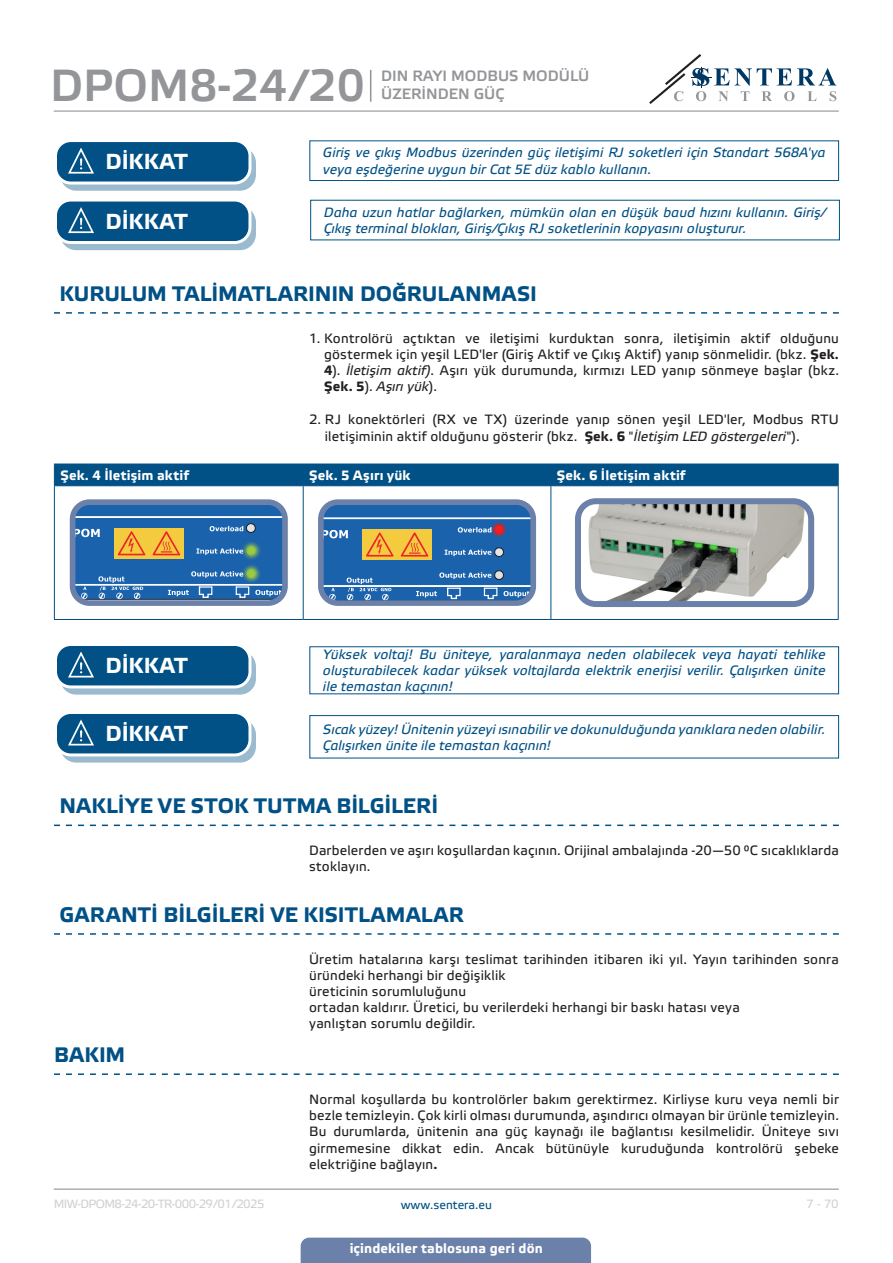
<style>
.page{position:relative;width:893px;height:1263px;background:#fff}
.page>*{position:absolute;margin:0;border:0;box-sizing:border-box;transform-origin:0 0}
.t1{font:45px "Etelka Medium Pro";color:#939598}
.t2{font:700 21.75px "Etelka Text Pro";letter-spacing:-.005em;color:#fff}
.t3{font:700 21px "Etelka Text Pro";letter-spacing:.01em;color:#015186}
.t4{font:15px/18px "Etelka Medium Pro";color:#939598}
.body{font:13.5px/16.2px "Etelka Text Pro";letter-spacing:.015em;color:#231f20}
.attention{font:italic 13.5px/16.2px "Etelka Text Pro";letter-spacing:.01em;color:#015186;text-align:justify}
.bullet{font:13.5px/16.2px "Etelka Text Pro";letter-spacing:.015em;color:#231f20;text-align:justify}
.table_text{font:700 13.5px "Etelka Text Pro";letter-spacing:.01em;color:#fff}
.t5{font:12px "Etelka Text Pro";letter-spacing:-.05em;color:#d1d2d4}
.t6{font:12px "Etelka Text Pro";color:#015186}
.s1{font-weight:700}
.s2{font-style:italic}
</style>
<div class="page">
<hr style="left:54px;top:111px;width:785px;height:1px;background:#939598">
<hr style="left:54px;top:1188px;width:785px;height:2px;background:#939598">
<svg style="left:649px;top:54px;width:187px;height:50px"></svg>
<div style="left:301px;top:1237px;width:290px;height:26px;background:#6c81aa"></div>
<hr style="left:370px;top:70px;width:1px;height:32px;background:#939598">
<svg style="left:54px;top:312px;width:785px;height:2px"></svg>
<div style="left:309px;top:140px;width:530px;height:41px;border:1px solid #015186"></div>
<div style="left:61px;top:148px;width:194px;height:42px;background:#9abacf;border-radius:15px"></div>
<div style="left:60px;top:147px;width:196px;height:44px;border:1px solid #015186;border-radius:15px"></div>
<div style="left:56px;top:141px;width:194px;height:42px;background:#015186;border-radius:15px"></div>
<div style="left:54px;top:139px;width:197px;height:46px;border:3px solid #fff;border-radius:15px"></div>
<svg style="left:67px;top:147px;width:38px;height:37px"></svg>
<div style="left:61px;top:207px;width:194px;height:43px;background:#9abacf;border-radius:15px"></div>
<div style="left:60px;top:206px;width:196px;height:44px;border:1px solid #015186;border-radius:15px"></div>
<div style="left:56px;top:200px;width:194px;height:42px;background:#015186;border-radius:15px"></div>
<div style="left:54px;top:199px;width:197px;height:45px;border:3px solid #fff;border-radius:15px"></div>
<svg style="left:67px;top:207px;width:38px;height:36px"></svg>
<div style="left:54px;top:464px;width:785px;height:22px;background:#015186"></div>
<hr style="left:54px;top:486px;width:1px;height:133px;background:#015186">
<hr style="left:303px;top:486px;width:1px;height:133px;background:#015186">
<hr style="left:550px;top:486px;width:1px;height:133px;background:#015186">
<hr style="left:838px;top:486px;width:1px;height:133px;background:#015186">
<hr style="left:54px;top:619px;width:249px;height:1px;background:#015186">
<hr style="left:303px;top:619px;width:248px;height:1px;background:#015186">
<hr style="left:551px;top:619px;width:288px;height:1px;background:#015186">
<hr style="left:73px;top:600px;width:212px;height:1px;background:#dcdede">
<svg style="left:77px;top:506px;width:204px;height:93px;background:#4778a5"></svg>
<img style="left:241px;top:539px;width:21px;height:45px">
<div style="left:70px;top:499px;width:218px;height:107px;border:6px solid #6c81aa;border-radius:17px"></div>
<hr style="left:321px;top:601px;width:212px;height:1px;background:#dcdede">
<svg style="left:325px;top:506px;width:204px;height:93px;background:#4878a5"></svg>
<img style="left:490px;top:521px;width:1px;height:17px">
<img style="left:491px;top:521px;width:17px;height:17px">
<div style="left:318px;top:499px;width:218px;height:107px;border:6px solid #6c81aa;border-radius:17px"></div>
<img style="left:582px;top:505px;width:225px;height:95px">
<div style="left:575px;top:498px;width:239px;height:109px;border:6px solid #6c81aa;border-radius:18px"></div>
<svg style="left:61px;top:651px;width:194px;height:43px"></svg>
<div style="left:60px;top:651px;width:196px;height:44px;border:1px solid #015186;border-radius:15px"></div>
<div style="left:56px;top:644px;width:194px;height:43px;background:#015186;border-radius:15px"></div>
<div style="left:54px;top:643px;width:197px;height:45px;border:3px solid #fff;border-radius:15px"></div>
<svg style="left:67px;top:651px;width:38px;height:37px"></svg>
<div style="left:309px;top:715px;width:530px;height:43px;border:1px solid #015186"></div>
<svg style="left:61px;top:719px;width:194px;height:43px"></svg>
<div style="left:60px;top:719px;width:196px;height:44px;border:1px solid #015186;border-radius:15px"></div>
<div style="left:56px;top:712px;width:194px;height:43px;background:#015186;border-radius:15px"></div>
<div style="left:54px;top:711px;width:197px;height:45px;border:3px solid #fff;border-radius:15px"></div>
<svg style="left:67px;top:719px;width:38px;height:37px"></svg>
<svg style="left:54px;top:824px;width:785px;height:2px"></svg>
<svg style="left:54px;top:933px;width:785px;height:2px"></svg>
<svg style="left:54px;top:1073px;width:785px;height:2px"></svg>
<h1 class="t1" style="left:50px;top:61px;width:316px">DPOM8-24/20</h1>
<p class="t4" style="left:381px;top:67px;width:210px">DIN RAYI MODBUS MODÜLÜ<br>ÜZERINDEN GÜÇ</p>
<p class="t2" style="left:105px;top:150px;width:84px">DİKKAT</p>
<p class="t2" style="left:105px;top:209px;width:84px">DİKKAT</p>
<p class="attention" style="left:323px;top:146px;width:504px">Giriş ve çıkış Modbus üzerinden güç iletişimi RJ soketleri için Standart 568A'ya</p>
<p class="attention" style="left:323px;top:162px;width:330px">veya eşdeğerine uygun bir Cat 5E düz kablo kullanın.</p>
<p class="attention" style="left:324px;top:205px;width:504px">Daha uzun hatlar bağlarken, mümkün olan en düşük baud hızını kullanın. Giriş/</p>
<p class="attention" style="left:324px;top:221px;width:424px">Çıkış terminal blokları, Giriş/Çıkış RJ soketlerinin kopyasını oluşturur.</p>
<p class="t3" style="left:59px;top:282px;width:479px">KURULUM TALİMATLARININ DOĞRULANMASI</p>
<p class="body" style="left:324px;top:331px;width:516px;text-align:justify;text-indent:-15px">1. Kontrolörü açtıktan ve iletişimi kurduktan sonra, iletişimin aktif olduğunu göstermek için yeşil LED'ler (Giriş Aktif ve Çıkış Aktif) yanıp sönmelidir. (bkz. <span class="s1">Şek.<br>4</span>). <span class="s2">İletişim aktif)</span>. Aşırı yük durumunda, kırmızı LED yanıp sönmeye başlar (bkz.<br><span class="s1">Şek. 5</span>). <span class="s2">Aşırı yük</span>).</p>
<p class="body" style="left:325px;top:412px;width:515px;text-indent:-16px">2. RJ konektörleri (RX ve TX) üzerinde yanıp sönen yeşil LED'ler, Modbus RTU iletişiminin aktif olduğunu gösterir (bkz. <span class="s1">Şek. 6</span> "<span class="s2">İletişim LED göstergeleri</span>").</p>
<p class="table_text" style="left:60px;top:468px;width:130px">Şek. 4 İletişim aktif</p>
<p class="table_text" style="left:309px;top:468px;width:103px">Şek. 5 Aşırı yük</p>
<p class="table_text" style="left:557px;top:468px;width:130px">Şek. 6 İletişim aktif</p>
<p class="t2" style="left:105px;top:654px;width:84px">DİKKAT</p>
<p class="t2" style="left:105px;top:722px;width:84px">DİKKAT</p>
<p class="attention" style="left:323px;top:647px;width:504px">Yüksek voltaj! Bu üniteye, yaralanmaya neden olabilecek veya hayati tehlike oluşturabilecek kadar yüksek voltajlarda elektrik enerjisi verilir. Çalışırken ünite ile temastan kaçının!</p>
<p class="attention" style="left:323px;top:722px;width:504px">Sıcak yüzey! Ünitenin yüzeyi ısınabilir ve dokunulduğunda yanıklara neden olabilir.<br>Çalışırken ünite ile temastan kaçının!</p>
<p class="t3" style="left:59px;top:794px;width:380px">NAKLİYE VE STOK TUTMA BİLGİLERİ</p>
<p class="body" style="left:309px;top:843px;width:531px">Darbelerden ve aşırı koşullardan kaçının. Orijinal ambalajında -20—50 °C sıcaklıklarda stoklayın.</p>
<p class="t3" style="left:59px;top:903px;width:406px">GARANTİ BİLGİLERİ VE KISITLAMALAR</p>
<p class="body" style="left:309px;top:952px;width:531px">Üretim hatalarına karşı teslimat tarihinden itibaren iki yıl. Yayın tarihinden sonra üründeki herhangi bir değişiklik</p>
<p class="body" style="left:309px;top:984px;width:158px">üreticinin sorumluluğunu</p>
<p class="body" style="left:309px;top:1000px;width:432px">ortadan kaldırır. Üretici, bu verilerdeki herhangi bir baskı hatası veya</p>
<p class="body" style="left:309px;top:1016px;width:168px">yanlıştan sorumlu değildir.</p>
<p class="t3" style="left:54px;top:1043px;width:73px">BAKIM</p>
<p class="bullet" style="left:309px;top:1092px;width:531px">Normal koşullarda bu kontrolörler bakım gerektirmez. Kirliyse kuru veya nemli bir bezle temizleyin. Çok kirli olması durumunda, aşındırıcı olmayan bir ürünle temizleyin.<br>Bu durumlarda, ünitenin ana güç kaynağı ile bağlantısı kesilmelidir. Üniteye sıvı girmemesine dikkat edin. Ancak bütünüyle kuruduğunda kontrolörü şebeke elektriğine bağlayın<span class="s1">.</span></p>
<p class="t5" style="left:54px;top:1197px;width:212px">MIW-DPOM8-24-20-TR-000 - 29 / 01 / 2025</p>
<p class="t6" style="left:401px;top:1198px;width:93px">www.sentera.eu</p>
<p class="t5" style="left:806px;top:1197px;width:34px">7 - 70</p>
<p class="table_text" style="left:350px;top:1240px;width:195px">içindekiler tablosuna geri dön</p>
</div>
